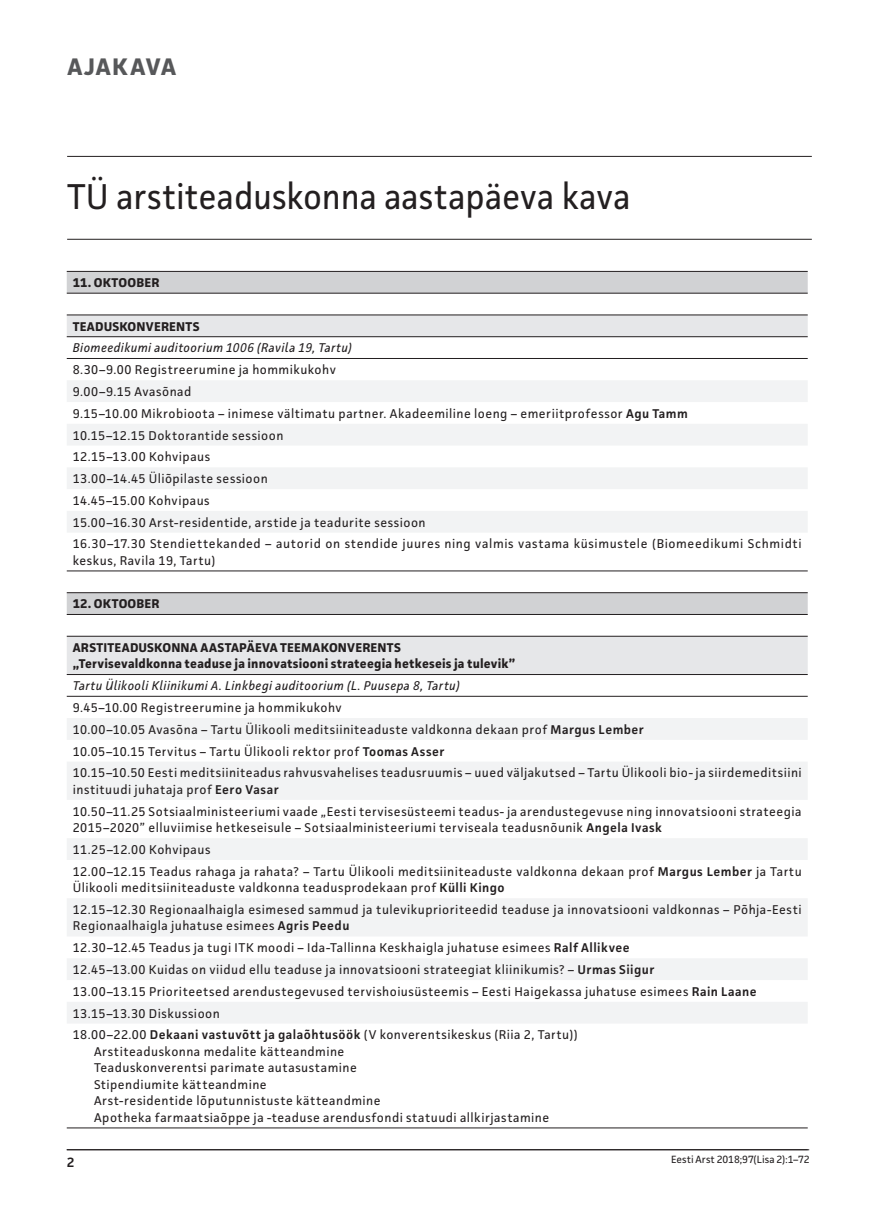
<style>
.page{position:relative;width:876px;height:1217px;background:#fff}
.page>*{position:absolute;margin:0;border:0;box-sizing:border-box;transform-origin:0 0}
.t1{font:36px "Facit";color:#231f20;scale:.95 1}
.t2{font:700 24px "Facit";color:#57585a}
.t3{font:600 13.5px "Facit";color:#231f20}
.t4{font:12.75px/21.8px "Facit";letter-spacing:.035em;color:#231f20}
.t5{font:700 12.75px/16.5px "Facit";letter-spacing:.015em;color:#231f20}
.t6{font:italic 12.75px "Facit";letter-spacing:.03em;color:#231f20}
.t7{font:10.5px "Facit";color:#231f20}
.s1{font-weight:600}
</style>
<div class="page">
<hr style="left:67px;top:1149px;width:742px;height:1px;background:#231f20">
<hr style="left:67px;top:156px;width:745px;height:1px;background:#231f20">
<hr style="left:67px;top:239px;width:745px;height:1px;background:#231f20">
<div style="left:67px;top:272px;width:741px;height:21px;background:#d1d2d4"></div>
<svg style="left:67px;top:315px;width:741px;height:23px;background:#e0e1e3"></svg>
<svg style="left:67px;top:381px;width:741px;height:642px"></svg>
<hr style="left:67px;top:271px;width:741px;height:1px;background:#231f20">
<hr style="left:67px;top:570px;width:741px;height:1px;background:#231f20">
<hr style="left:67px;top:293px;width:741px;height:1px;background:#231f20">
<hr style="left:67px;top:358px;width:741px;height:1px;background:#231f20">
<hr style="left:67px;top:314px;width:741px;height:1px;background:#231f20">
<hr style="left:67px;top:336px;width:741px;height:1px;background:#231f20">
<hr style="left:67px;top:592px;width:741px;height:1px;background:#231f20">
<hr style="left:67px;top:614px;width:741px;height:1px;background:#231f20">
<hr style="left:67px;top:635px;width:741px;height:1px;background:#231f20">
<hr style="left:67px;top:674px;width:741px;height:1px;background:#231f20">
<hr style="left:67px;top:695px;width:741px;height:1px;background:#231f20">
<hr style="left:67px;top:1127px;width:741px;height:1px;background:#231f20">
<hr style="left:67px;top:1148px;width:741px;height:1px;background:#231f20">
<h2 class="t2" style="left:67px;top:52px;width:17px">ajakava</h2>
<h1 class="t1" style="left:67px;top:174px;width:594px">TÜ arstiteaduskonna aastapäeva kava</h1>
<p class="t5" style="left:73px;top:274px;width:88px">11. OKTOOBER</p>
<p class="t5" style="left:73px;top:318px;width:128px">TEADUSKONVERENTS</p>
<p class="t6" style="left:73px;top:340px;width:281px">Biomeedikumi auditoorium 1006 (Ravila 19, Tartu)</p>
<p class="t4" style="left:73px;top:358px;width:730px">8.30–9.00 Registreerumine ja hommikukohv<br>9.00–9.15 Avasõnad<br>9.15–10.00 Mikrobioota – inimese vältimatu partner. Akadeemiline loeng – emeriitprofessor <span class="s1">Agu Tamm<br></span>10.15–12.15 Doktorantide sessioon<br>12.15–13.00 Kohvipaus<br>13.00–14.45 Üliõpilaste sessioon<br>14.45–15.00 Kohvipaus<br>15.00–16.30 Arst-residentide, arstide ja teadurite sessioon<br>16.30–17.30 Stendiettekanded – autorid on stendide juures ning valmis vastama küsimustele (Biomeedikumi Schmidti</p>
<p class="t4" style="left:73px;top:549px;width:144px">keskus, Ravila 19, Tartu)</p>
<p class="t5" style="left:73px;top:595px;width:88px">12. OKTOOBER</p>
<p class="t5" style="left:73px;top:639px;width:444px">ARSTITEADUSKONNA AASTAPÄEVA TEEMAKONVERENTS<br>„Tervisevaldkonna teaduse ja innovatsiooni strateegia hetkeseis ja tulevik”</p>
<p class="t6" style="left:73px;top:677px;width:388px">Tartu Ülikooli Kliinikumi A. Linkbegi auditoorium (L. Puusepa 8, Tartu)</p>
<p class="t4" style="left:73px;top:696px;width:730px">9.45–10.00 Registreerumine ja hommikukohv<br>10.00–10.05 Avasõna – Tartu Ülikooli meditsiiniteaduste valdkonna dekaan prof <span class="s1">Margus Lember<br></span>10.05–10.15 Tervitus – Tartu Ülikooli rektor prof <span class="s1">Toomas Asser<br></span>10.15–10.50 Eesti meditsiiniteadus rahvusvahelises teadusruumis – uued väljakutsed – Tartu Ülikooli bio- ja siirdemeditsiini</p>
<p class="t4" style="left:73px;top:778px;width:730px">instituudi juhataja prof <span class="s1">Eero Vasar<br></span>10.50–11.25 Sotsiaalministeeriumi vaade „Eesti tervisesüsteemi teadus- ja arendustegevuse ning innovatsiooni strateegia</p>
<p class="t4" style="left:73px;top:816px;width:730px">2015–2020” elluviimise hetkeseisule – Sotsiaalministeeriumi terviseala teadusnõunik <span class="s1">Angela Ivask<br></span>11.25–12.00 Kohvipaus<br>12.00–12.15 Teadus rahaga ja rahata? – Tartu Ülikooli meditsiiniteaduste valdkonna dekaan prof <span class="s1">Margus Lember</span> ja Tartu</p>
<p class="t4" style="left:73px;top:876px;width:730px">Ülikooli meditsiiniteaduste valdkonna teadusprodekaan prof <span class="s1">Külli Kingo<br></span>12.15–12.30 Regionaalhaigla esimesed sammud ja tulevikuprioriteedid teaduse ja innovatsiooni valdkonnas – Põhja-Eesti</p>
<p class="t4" style="left:73px;top:914px;width:685px">Regionaalhaigla juhatuse esimees <span class="s1">Agris Peedu<br></span>12.30–12.45 Teadus ja tugi ITK moodi – Ida-Tallinna Keskhaigla juhatuse esimees <span class="s1">Ralf Allikvee<br></span>12.45–13.00 Kuidas on viidud ellu teaduse ja innovatsiooni strateegiat kliinikumis? – <span class="s1">Urmas Siigur<br></span>13.00–13.15 Prioriteetsed arendustegevused tervishoiusüsteemis – Eesti Haigekassa juhatuse esimees <span class="s1">Rain Laane </span>13.15–13.30 Diskussioon<br>18.00–22.00 <span class="s1">Dekaani vastuvõtt ja galaõhtusöök</span> (V konverentsikeskus (Riia 2, Tartu))</p>
<p class="t4" style="left:94px;top:1042px;width:457px;line-height:16.5px">Arstiteaduskonna medalite kätteandmine<br>Teaduskonverentsi parimate autasustamine<br>Stipendiumite kätteandmine<br>Arst-residentide lõputunnistuste kätteandmine<br>Apotheka farmaatsiaõppe ja -teaduse arendusfondi statuudi allkirjastamine</p>
<p class="t3" style="left:67px;top:1153px;width:9px">2</p>
<p class="t7" style="left:671px;top:1152px;width:140px">Eesti Arst 2018;97(Lisa 2):1–72</p>
</div>
